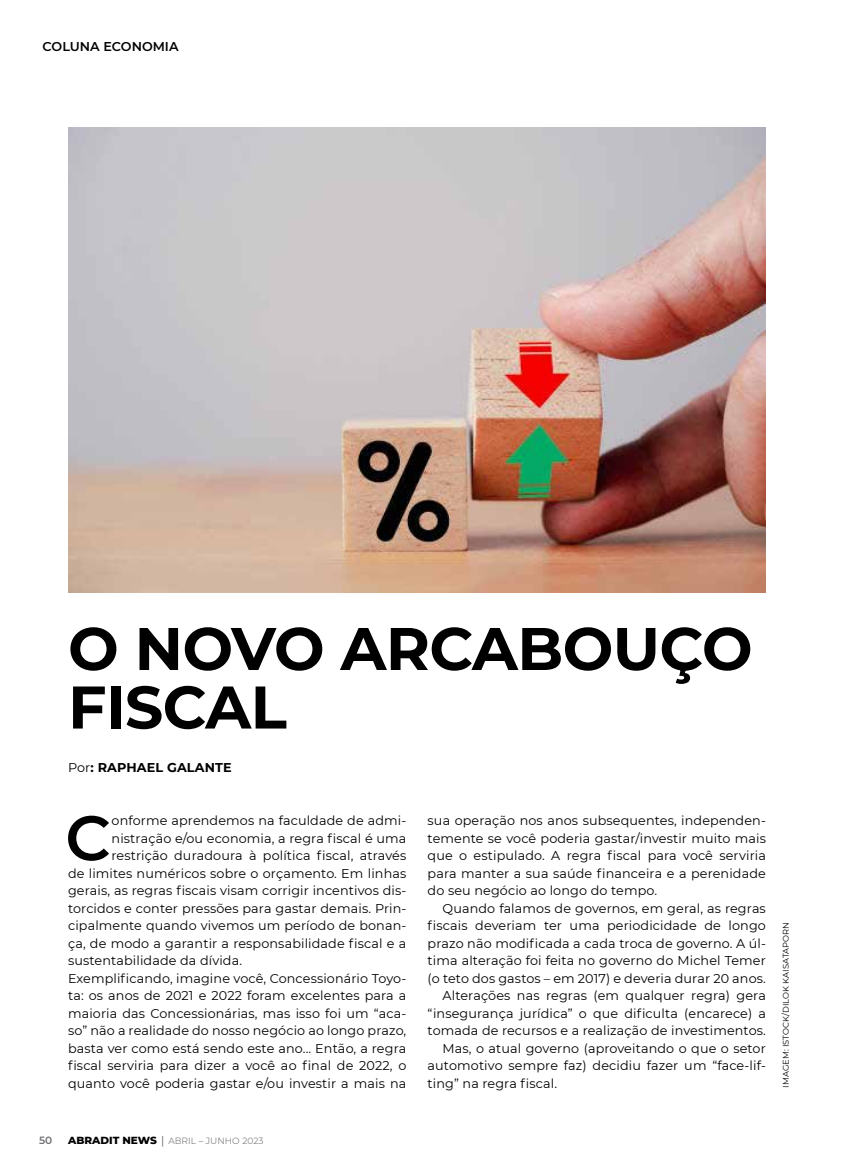
<style>
.page{position:relative;width:851px;height:1170px;background:#fff}
.page>*{position:absolute;margin:0;border:0;box-sizing:border-box;transform-origin:0 0}
.t1{font:600 62.7px "Montserrat";color:#000}
.t2{font:700 60px/58.5px "Montserrat";letter-spacing:-.01em;color:#000}
.t3{font:12.75px/17.5px "Montserrat";letter-spacing:.01em;color:#000;text-align:justify}
.t4{font:700 12.75px "Montserrat";letter-spacing:.01em;color:#000}
.t5{font:600 12.75px "Montserrat";color:#000}
.t6{font:600 10.5px "Montserrat";color:#6d6e71}
.t7{font:300 9px "Montserrat";letter-spacing:.01em;color:#58595b}
.t8{font:8.25px "Montserrat";letter-spacing:.01em;color:#000}
.s1{font-weight:400}
.s2{font-weight:800;font-size:10.5px;color:#000}
.s3{font-family:"Myriad Pro";font-weight:400;font-size:10.5px}
</style>
<div class="page">
<img style="left:68px;top:128px;width:697px;height:464px">
<p class="t5" style="left:43px;top:38px;width:137px">COLUNA ECONOMIA</p>
<h2 class="t2" style="left:68px;top:616px;width:686px">O NOVO ARCABOUÇO<br>FISCAL</h2>
<p class="t4" style="left:68px;top:757px;width:165px"><span class="s1">Por</span>: RAPHAEL GALANTE</p>
<h1 class="t1" style="left:65px;top:793px;width:47px">C</h1>
<p class="t3" style="left:112px;top:811px;width:296px">onforme aprendemos na faculdade de admi-</p>
<p class="t3" style="left:112px;top:828px;width:296px">nistração e/ou economia, a regra fiscal é uma</p>
<p class="t3" style="left:112px;top:846px;width:296px">restrição duradoura à política fiscal, através</p>
<p class="t3" style="left:68px;top:863px;width:340px">de limites numéricos sobre o orçamento. Em linhas</p>
<p class="t3" style="left:68px;top:881px;width:340px">gerais, as regras fiscais visam corrigir incentivos dis-</p>
<p class="t3" style="left:68px;top:898px;width:340px">torcidos e conter pressões para gastar demais. Prin-</p>
<p class="t3" style="left:68px;top:916px;width:340px">cipalmente quando vivemos um período de bonan-</p>
<p class="t3" style="left:68px;top:933px;width:340px">ça, de modo a garantir a responsabilidade fiscal e a</p>
<p class="t3" style="left:68px;top:951px;width:175px">sustentabilidade da dívida.</p>
<p class="t3" style="left:68px;top:968px;width:340px">Exemplificando, imagine você, Concessionário Toyo-</p>
<p class="t3" style="left:68px;top:986px;width:340px">ta: os anos de 2021 e 2022 foram excelentes para a</p>
<p class="t3" style="left:68px;top:1003px;width:340px">maioria das Concessionárias, mas isso foi um “aca-</p>
<p class="t3" style="left:68px;top:1021px;width:340px">so” não a realidade do nosso negócio ao longo prazo,</p>
<p class="t3" style="left:68px;top:1038px;width:340px">basta ver como está sendo este ano... Então, a regra</p>
<p class="t3" style="left:68px;top:1056px;width:340px">fiscal serviria para dizer a você ao final de 2022, o</p>
<p class="t3" style="left:68px;top:1073px;width:340px">quanto você poderia gastar e/ou investir a mais na</p>
<p class="t3" style="left:427px;top:811px;width:340px">sua operação nos anos subsequentes, independen&shy;temente se você poderia gastar/investir muito mais que o estipulado. A regra fiscal para você serviria para manter a sua saúde financeira e a perenidade do seu negócio ao longo do tempo.</p>
<p class="t3" style="left:442px;top:898px;width:325px">Quando falamos de governos, em geral, as regras</p>
<p class="t3" style="left:427px;top:916px;width:340px">fiscais deveriam ter uma periodicidade de longo</p>
<p class="t3" style="left:427px;top:933px;width:340px">prazo não modificada a cada troca de governo. A úl-</p>
<p class="t3" style="left:427px;top:951px;width:340px">tima alteração foi feita no governo do Michel Temer</p>
<p class="t3" style="left:427px;top:968px;width:340px">(o teto dos gastos – em 2017) e deveria durar 20 anos.</p>
<p class="t3" style="left:442px;top:986px;width:325px">Alterações nas regras (em qualquer regra) gera</p>
<p class="t3" style="left:427px;top:1003px;width:340px">“insegurança jurídica” o que dificulta (encarece) a</p>
<p class="t3" style="left:427px;top:1021px;width:340px">tomada de recursos e a realização de investimentos.</p>
<p class="t3" style="left:442px;top:1038px;width:325px">Mas, o atual governo (aproveitando o que o setor</p>
<p class="t3" style="left:427px;top:1056px;width:340px">automotivo sempre faz) decidiu fazer um “face-lif-</p>
<p class="t3" style="left:427px;top:1073px;width:131px">ting” na regra fiscal.</p>
<p class="t8" style="left:780px;top:1087px;width:167px;rotate:-90deg">IMAGEM: ISTOCK/DILOK KAISATAPORN</p>
<p class="t6" style="left:39px;top:1133px;width:15px">50</p>
<p class="t7" style="left:68px;top:1134px;width:197px"><span class="s2">ABRADIT NEWS</span> <span class="s3">|</span> ABRIL – JUNHO 2023</p>
</div>
